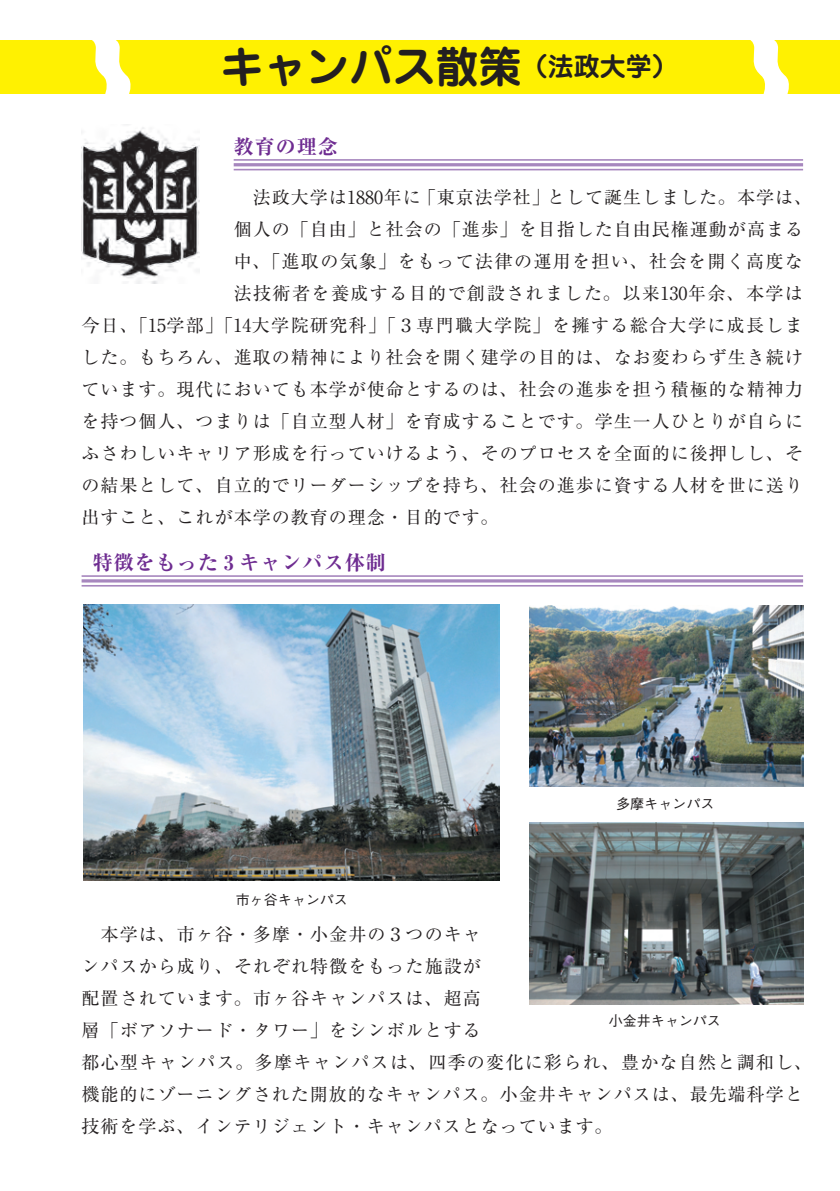
<style>
.page{position:relative;width:840px;height:1191px;background:#fff}
.page>*{position:absolute;margin:0;border:0;box-sizing:border-box;transform-origin:0 0}
.t1{font:700 43px "Jun 501 Pro";color:#231f20}
.t2{font:700 expanded 20px "Ryumin Pr 5";letter-spacing:.05em;color:#6e2c91}
.t3{font:18px/32px "Ryumin Pr 5";letter-spacing:.055em;color:#231f20}
.t4{font:18px "Ryumin Pr 5";letter-spacing:.075em;color:#231f20}
.t5{font:18px "Ryumin Pr 5";letter-spacing:.08em;color:#231f20}
.t6{font:500 14px "Gothic BBB Pr 5";color:#231f20}
</style>
<div class="page">
<hr style="left:233px;top:159px;width:569px;height:2px;background:#a787be">
<hr style="left:233px;top:163px;width:569px;height:3px;background:#a787be">
<hr style="left:233px;top:169px;width:569px;height:1px;background:#a787be">
<hr style="left:81px;top:575px;width:721px;height:2px;background:#a787be">
<hr style="left:81px;top:579px;width:721px;height:3px;background:#a787be">
<hr style="left:81px;top:585px;width:721px;height:1px;background:#a787be">
<div style="left:0;top:40px;width:839px;height:54px;background:#fff101"></div>
<svg style="left:92px;top:40px;width:39px;height:54px"></svg>
<svg style="left:750px;top:40px;width:39px;height:54px"></svg>
<img style="left:83px;top:604px;width:416px;height:277px">
<img style="left:529px;top:605px;width:273px;height:182px">
<img style="left:529px;top:822px;width:273px;height:182px">
<img style="left:81px;top:124px;width:119px;height:160px">
<h1 class="t1" style="left:220px;top:32px;width:458px">キャンパス散策<sup>（法政大学）</sup></h1>
<p class="t2" style="left:233px;top:131px;width:105px">教育の理念</p>
<p class="t3" style="left:252px;top:180px;width:560px">法政大学は1880年に「東京法学社」として誕生しました。本学は、</p>
<p class="t3" style="left:233px;top:212px;width:570px">個人の「自由」と社会の「進歩」を目指した自由民権運動が高まる</p>
<p class="t4" style="left:233px;top:247px;width:570px">中、「進取の気象」をもって法律の運用を担い、社会を開く高度な</p>
<p class="t5" style="left:233px;top:279px;width:570px">法技術者を養成する目的で創設されました。以来130年余、本学は</p>
<p class="t4" style="left:81px;top:311px;width:722px">今日、「15学部」「14大学院研究科」「３専門職大学院」を擁する総合大学に成長しま</p>
<p class="t3" style="left:81px;top:340px;width:722px">した。もちろん、進取の精神により社会を開く建学の目的は、なお変わらず生き続け</p>
<p class="t3" style="left:81px;top:372px;width:722px">ています。現代においても本学が使命とするのは、社会の進歩を担う積極的な精神力</p>
<p class="t3" style="left:81px;top:404px;width:722px">を持つ個人、つまりは「自立型人材」を育成することです。学生一人ひとりが自らに</p>
<p class="t3" style="left:81px;top:436px;width:722px">ふさわしいキャリア形成を行っていけるよう、そのプロセスを全面的に後押しし、そ</p>
<p class="t3" style="left:81px;top:468px;width:722px">の結果として、自立的でリーダーシップを持ち、社会の進歩に資する人材を世に送り</p>
<p class="t3" style="left:81px;top:500px;width:418px">出すこと、これが本学の教育の理念・目的です。</p>
<p class="t2" style="left:93px;top:547px;width:294px">特徴をもった 3 キャンパス体制</p>
<p class="t6" style="left:235px;top:888px;width:114px">市ヶ谷キャンパス</p>
<p class="t6" style="left:616px;top:792px;width:99px">多摩キャンパス</p>
<p class="t3" style="left:81px;top:916px;width:731px;text-indent:19px">本学は、市ヶ谷・多摩・小金井の３つのキャ<br>ンパスから成り、それぞれ特徴をもった施設が<br>配置されています。市ヶ谷キャンパスは、超高<br>層「ボアソナード・タワー」をシンボルとする<br>都心型キャンパス。多摩キャンパスは、四季の変化に彩られ、豊かな自然と調和し、機能的にゾーニングされた開放的なキャンパス。小金井キャンパスは、最先端科学と技術を学ぶ、インテリジェント・キャンパスとなっています。</p>
<p class="t6" style="left:608px;top:1009px;width:113px">小金井キャンパス</p>
</div>
